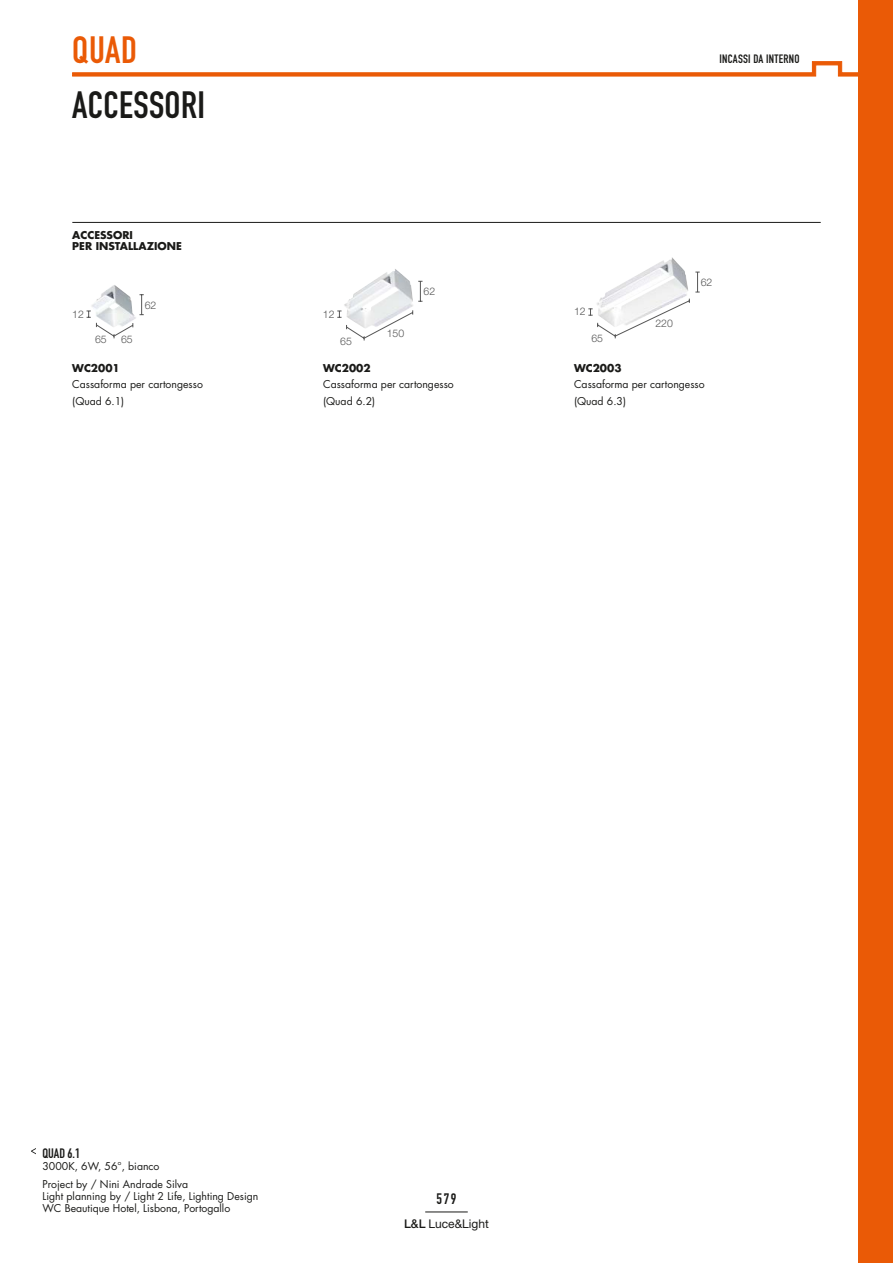
<style>
.page{position:relative;width:893px;height:1263px;background:#fff}
.page>*{position:absolute;margin:0;border:0;box-sizing:border-box;transform-origin:0 0}
.t1{font:37.5px "DIN Engschrift";letter-spacing:.01em;color:#1a1a18}
.t2{font:37.5px "DIN Engschrift";color:#ea5a06}
.t3{font:15px "DIN Engschrift";color:#1a1a18}
.t4{font:13.5px "DIN Engschrift";color:#1a1a18}
.t5{font:12px "DIN Engschrift";letter-spacing:.02em;color:#1a1a18}
.t6{font:12px "Helvetica Neue";color:#1a1a18}
.t7{font:10.5px "Futura";color:#1a1a18}
.t8{font:700 10.5px "Futura";color:#1a1a18}
.t9{font:300 10.5px "Helvetica Neue";color:#565656}
.s1{font-weight:500}
</style>
<div class="page">
<img style="left:90px;top:285px;width:46px;height:43px">
<svg style="left:139px;top:294px;width:5px;height:21px"></svg>
<svg style="left:87px;top:311px;width:46px;height:28px"></svg>
<img style="left:344px;top:269px;width:70px;height:46px">
<svg style="left:418px;top:281px;width:4px;height:21px"></svg>
<svg style="left:337px;top:310px;width:76px;height:31px"></svg>
<img style="left:643px;top:257px;width:42px;height:15px">
<svg style="left:588px;top:272px;width:112px;height:67px"></svg>
<hr style="left:72px;top:222px;width:749px;height:1px;background:#1a1a18">
<hr style="left:425px;top:1212px;width:43px;height:1px;background:#1a1a18">
<div style="left:859px;top:0;width:34px;height:1263px;background:#ea5a06"></div>
<svg style="left:72px;top:61px;width:787px;height:16px"></svg>
<svg style="left:31px;top:1148px;width:5px;height:6px"></svg>
<p class="t2" style="left:72px;top:28px;width:66px">QUAD</p>
<p class="t1" style="left:72px;top:83px;width:134px">ACCESSORI</p>
<p class="t8" style="left:72px;top:228px;width:62px">ACCESSORI</p>
<p class="t8" style="left:72px;top:238px;width:111px">PER INSTALLAZIONE</p>
<p class="t9" style="left:72px;top:307px;width:13px">12</p>
<p class="t9" style="left:95px;top:332px;width:13px">65</p>
<p class="t9" style="left:121px;top:332px;width:13px">65</p>
<p class="t9" style="left:145px;top:299px;width:13px">62</p>
<p class="t8" style="left:72px;top:360px;width:49px">WC2001</p>
<p class="t7" style="left:72px;top:377px;width:132px">Cassaforma per cartongesso</p>
<p class="t7" style="left:72px;top:394px;width:53px">(Quad 6.1)</p>
<p class="t9" style="left:323px;top:307px;width:13px">12</p>
<p class="t9" style="left:340px;top:334px;width:13px">65</p>
<p class="t9" style="left:387px;top:327px;width:19px">150</p>
<p class="t9" style="left:424px;top:285px;width:13px">62</p>
<p class="t8" style="left:323px;top:360px;width:49px">WC2002</p>
<p class="t7" style="left:323px;top:377px;width:132px">Cassaforma per cartongesso</p>
<p class="t7" style="left:323px;top:394px;width:53px">(Quad 6.2)</p>
<p class="t5" style="left:719px;top:52px;width:81px">INCASSI DA INTERNO</p>
<p class="t9" style="left:574px;top:305px;width:13px">12</p>
<p class="t9" style="left:591px;top:332px;width:13px">65</p>
<p class="t9" style="left:655px;top:317px;width:19px">220</p>
<p class="t9" style="left:701px;top:276px;width:13px">62</p>
<p class="t8" style="left:574px;top:360px;width:49px">WC2003</p>
<p class="t7" style="left:574px;top:377px;width:132px">Cassaforma per cartongesso</p>
<p class="t7" style="left:574px;top:394px;width:53px">(Quad 6.3)</p>
<p class="t4" style="left:43px;top:1145px;width:39px">QUAD 6.1</p>
<p class="t7" style="left:43px;top:1158px;width:119px">3000K, 6W, 56°, bianco</p>
<p class="t7" style="left:43px;top:1177px;width:147px">Project by / Nini Andrade Silva</p>
<p class="t7" style="left:43px;top:1189px;width:217px">Light planning by / Light 2 Life, Lighting Design</p>
<p class="t7" style="left:43px;top:1201px;width:189px">WC Beautique Hotel, Lisbona, Portogallo</p>
<h2 class="t3" style="left:437px;top:1189px;width:21px">579</h2>
<p class="t6" style="left:404px;top:1216px;width:86px"><span class="s1">L&amp;L</span> Luce&amp;Light</p>
</div>
